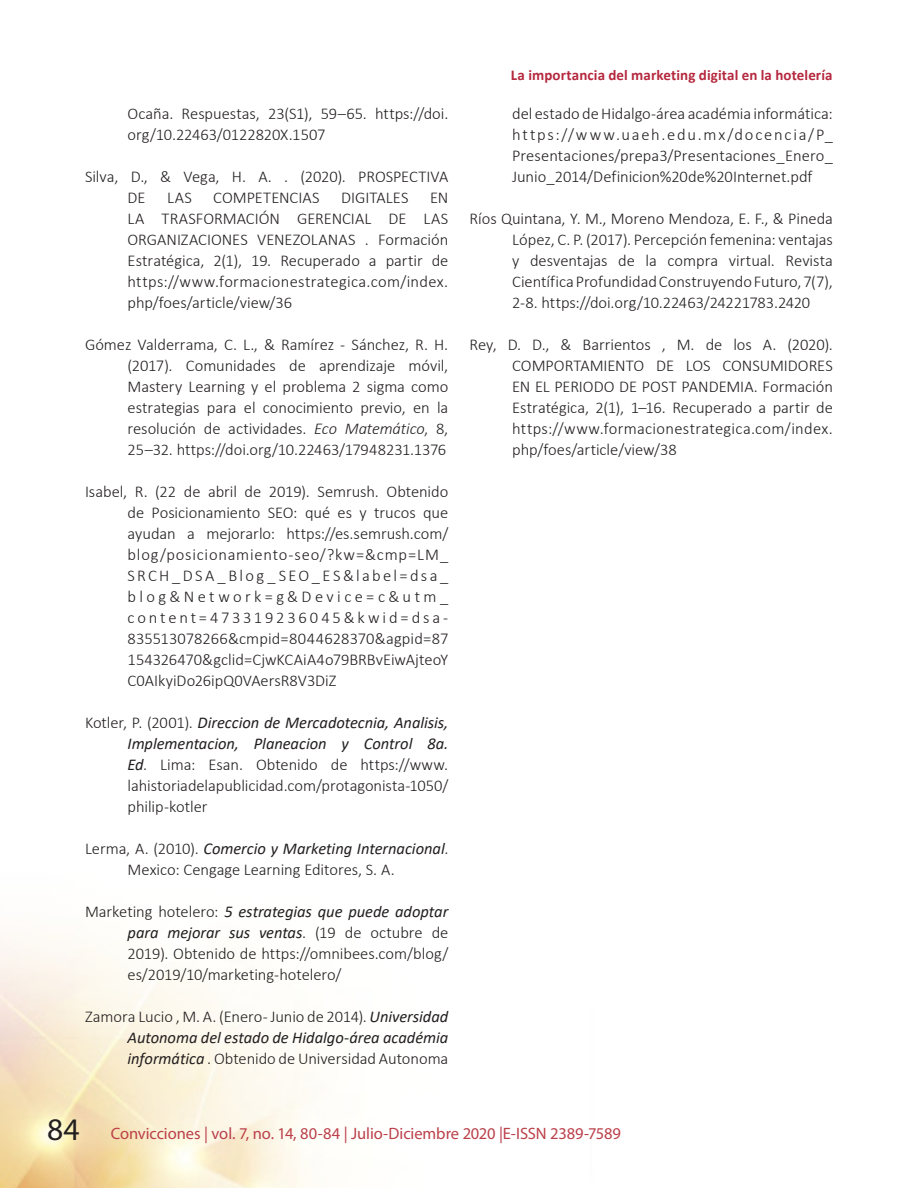
<style>
.page{position:relative;width:918px;height:1188px;background:#fff}
.page>*{position:absolute;margin:0;border:0;box-sizing:border-box;transform-origin:0 0}
.Referencias{font:300 16.5px/21px "Calibri";color:#231f20;text-align:justify}
.t1{font:16.5px "Myriad Pro";letter-spacing:-.005em;color:#bb404a}
.t2{font:700 15px "Calibri";letter-spacing:.005em;color:#b5283e}
.s1{font-style:italic}
.s2{font-weight:400;font-style:italic}
.s3{font-size:31.5px;color:#231f20}
</style>
<div class="page">
<img style="left:0;top:936px;width:311px;height:252px">
<p class="Referencias" style="left:128px;top:103px;width:322px">Ocaña. Respuestas, 23(S1), 59–65. https://doi. org/10.22463/0122820X.1507</p>
<p class="Referencias" style="left:128px;top:166px;width:322px;text-indent:-43px">Silva, D., &amp; Vega, H. A. . (2020). PROSPECTIVA<br>DE</p>
<p class="Referencias" style="left:167px;top:187px;width:26px">LAS</p>
<p class="Referencias" style="left:213px;top:187px;width:108px">COMPETENCIAS</p>
<p class="Referencias" style="left:341px;top:187px;width:69px">DIGITALES</p>
<p class="Referencias" style="left:128px;top:187px;width:322px;text-indent:303px">EN LA TRASFORMACIÓN GERENCIAL DE LAS ORGANIZACIONES VENEZOLANAS . Formación Estratégica, 2(1), 19. Recuperado a partir de https://www.formacionestrategica.com/index. php/foes/article/view/36</p>
<p class="Referencias" style="left:128px;top:334px;width:322px;text-indent:-43px">Gómez Valderrama, C. L., &amp; Ramírez - Sánchez, R. H. (2017). Comunidades de aprendizaje móvil, Mastery Learning y el problema 2 sigma como estrategias para el conocimiento previo, en la resolución de actividades. <span class="s1">Eco Matemático</span>, 8, 25–32. https://doi.org/10.22463/17948231.1376</p>
<p class="Referencias" style="left:128px;top:481px;width:322px;text-indent:-43px">Isabel, R. (22 de abril de 2019). Semrush. Obtenido de Posicionamiento SEO: qué es y trucos que ayudan a mejorarlo: https://es.semrush.com/ blog/posicionamiento-seo/?kw=&amp;cmp=LM_ SRCH_DSA_Blog_SEO_ES&amp;label=dsa_ blog&amp;Network=g&amp;Device=c&amp;utm_ content=473319236045&amp;kwid=dsa-835513078266&amp;cmpid=8044628370&amp;agpid=87<br>154326470&amp;gclid=CjwKCAiA4o79BRBvEiwAjteoY C0AIkyiDo26ipQ0VAersR8V3DiZ</p>
<p class="Referencias" style="left:128px;top:712px;width:322px;text-indent:-43px">Kotler, P. (2001). <span class="s2">Direccion de Mercadotecnia, Analisis, Implementacion, Planeacion y Control 8a.<br>Ed</span>. Lima: Esan. Obtenido de https://www. lahistoriadelapublicidad.com/protagonista-1050/ philip-kotler</p>
<p class="Referencias" style="left:128px;top:838px;width:322px;text-indent:-43px">Lerma, A. (2010). <span class="s2">Comercio y Marketing Internacional</span>.<br>Mexico: Cengage Learning Editores, S. A.</p>
<p class="Referencias" style="left:128px;top:901px;width:322px;text-indent:-43px">Marketing hotelero: <span class="s2">5 estrategias que puede adoptar para mejorar sus ventas</span>. (19 de octubre de 2019). Obtenido de https://omnibees.com/blog/ es/2019/10/marketing-hotelero/</p>
<p class="Referencias" style="left:128px;top:1006px;width:322px;text-indent:-43px">Zamora Lucio , M. A. (Enero- Junio de 2014). <span class="s2">Universidad Autonoma del estado de Hidalgo-área académia informática</span> . Obtenido de Universidad Autonoma</p>
<p class="t2" style="left:511px;top:65px;width:323px">La importancia del marketing digital en la hotelería</p>
<p class="Referencias" style="left:512px;top:103px;width:322px">del estado de Hidalgo-área académia informática: https://www.uaeh.edu.mx/docencia/P_ Presentaciones/prepa3/Presentaciones_Enero_ Junio_2014/Definicion%20de%20Internet.pdf</p>
<p class="Referencias" style="left:512px;top:208px;width:322px;text-indent:-43px">Ríos Quintana, Y. M., Moreno Mendoza, E. F., &amp; Pineda López, C. P. (2017). Percepción femenina: ventajas y desventajas de la compra virtual. Revista Científica Profundidad Construyendo Futuro, 7(7), 2-8. https://doi.org/10.22463/24221783.2420</p>
<p class="Referencias" style="left:512px;top:334px;width:322px;text-indent:-43px">Rey, D. D., &amp; Barrientos , M. de los A. (2020).<br>COMPORTAMIENTO DE LOS CONSUMIDORES EN EL PERIODO DE POST PANDEMIA. Formación Estratégica, 2(1), 1–16. Recuperado a partir de https://www.formacionestrategica.com/index. php/foes/article/view/38</p>
<p class="t1" style="left:47px;top:1124px;width:575px"><span class="s3">84</span> Convicciones | vol. 7, no. 14, 80-84 | Julio-Diciembre 2020 |E-ISSN 2389-7589</p>
</div>
